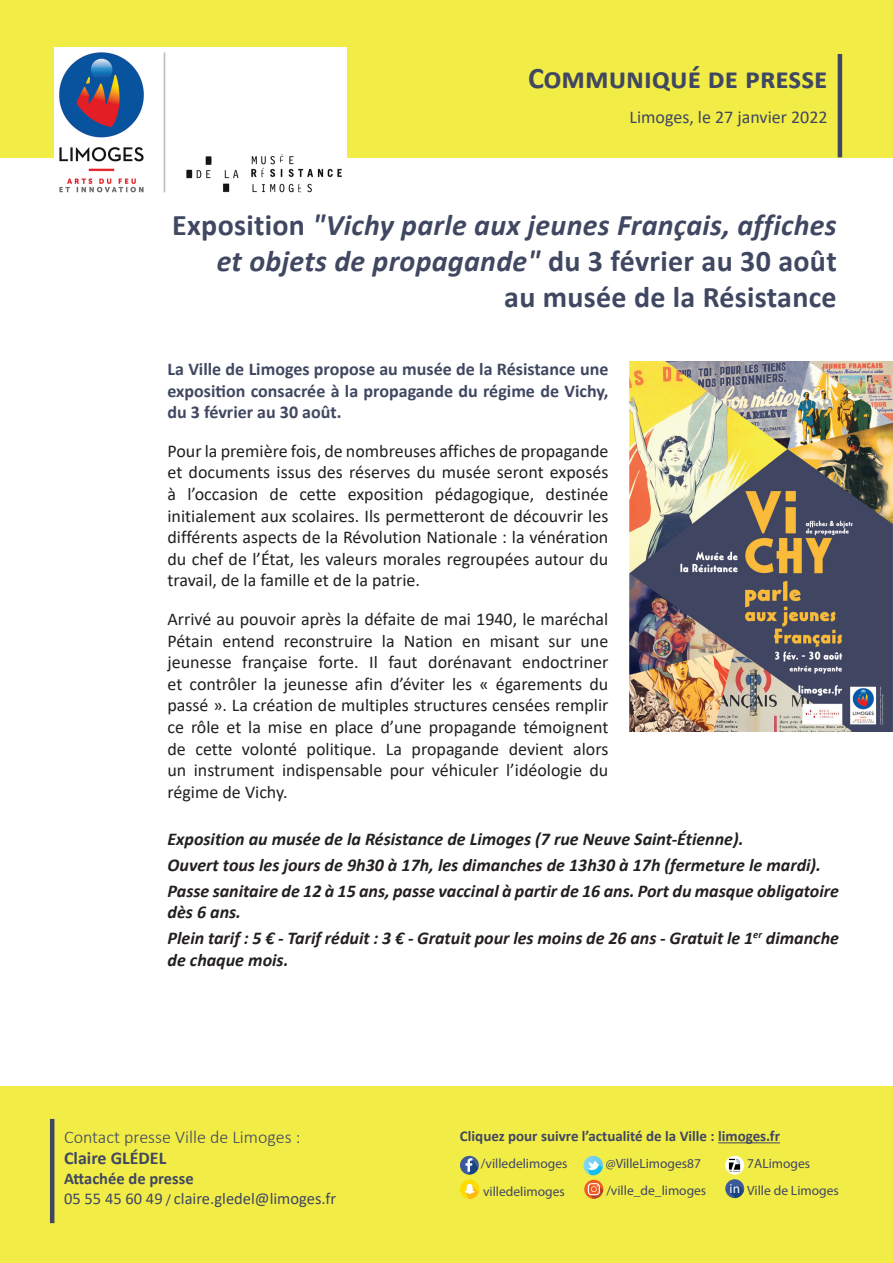
<style>
.page{position:relative;width:893px;height:1263px;background:#fff}
.page>*{position:absolute;margin:0;border:0;box-sizing:border-box;transform-origin:0 0}
.t1{font:italic 700 30px/36px "Calibri";letter-spacing:.01em;color:#404761;text-align:right}
.t2{font:700 30px "Calibri";color:#404761}
.t3{font:18px/21.6px "Calibri";color:#231f20;text-align:justify}
.t4{font:italic 700 18px/25.8px "Calibri";color:#231f20}
.t5{font:700 18px/21.6px "Calibri";color:#404761;text-align:justify}
.t6{font:300 18px "Calibri";color:#404761}
.t7{font:18px "Calibri";color:#404761}
.t8{font:16.5px/19.8px "Calibri";color:#404761}
.t9{font:700 15px "Calibri";color:#404761}
.t10{font:13.5px/27.2px "Myriad Pro";color:#404761}
.t11{font:13.2px "Myriad Pro";color:#fff}
.s1{font-style:normal}
.s2{font-weight:700}
.s3{font-size:13.5px}
</style>
<div class="page">
<div style="left:0;top:1086px;width:893px;height:177px;background:#f2ec47"></div>
<div style="left:0;top:0;width:893px;height:157px;background:#f2ec47"></div>
<hr style="left:838px;top:54px;width:4px;height:103px;background:#404761">
<img style="left:630px;top:362px;width:262px;height:369px">
<hr style="left:718px;top:1142px;width:62px;height:1px;background:#404761">
<svg style="left:460px;top:1156px;width:19px;height:43px"></svg>
<svg style="left:583px;top:1156px;width:20px;height:43px"></svg>
<svg style="left:725px;top:1156px;width:19px;height:19px"></svg>
<img style="left:728px;top:1158px;width:13px;height:14px">
<svg style="left:725px;top:1179px;width:19px;height:19px"></svg>
<img style="left:54px;top:48px;width:292px;height:145px">
<hr style="left:50px;top:1119px;width:4px;height:104px;background:#404761">
<h1 class="t2" style="left:528px;top:57px;width:301px">Communiqué de presse</h1>
<p class="t7" style="left:629px;top:104px;width:200px">Limoges, le 27 janvier 2022</p>
<h1 class="t1" style="left:172px;top:206px;width:666px"><span class="s1">Exposition</span> "Vichy parle aux jeunes Français, affiches et objets de propagande" <span class="s1">du 3 février au 30 août<br>au musée de la Résistance</span></h1>
<p class="t5" style="left:167px;top:358px;width:442px">La Ville de Limoges propose au musée de la Résistance une exposition consacrée à la propagande du régime de Vichy, du 3 février au 30 août.</p>
<p class="t3" style="left:167px;top:440px;width:442px">Pour la première fois, de nombreuses affiches de propagande et documents issus des réserves du musée seront exposés à l’occasion de cette exposition pédagogique, destinée initialement aux scolaires. Ils permetteront de découvrir les différents aspects de la Révolution Nationale : la vénération du chef de l’État, les valeurs morales regroupées autour du travail, de la famille et de la patrie.</p>
<p class="t3" style="left:167px;top:608px;width:442px">Arrivé au pouvoir après la défaite de mai 1940, le maréchal Pétain entend reconstruire la Nation en misant sur une jeunesse française forte. Il faut dorénavant endoctriner et contrôler la jeunesse afin d’éviter les « égarements du passé ». La création de multiples structures censées remplir ce rôle et la mise en place d’une propagande témoignent de cette volonté politique. La propagande devient alors un instrument indispensable pour véhiculer l’idéologie du régime de Vichy.</p>
<p class="t4" style="left:167px;top:825px;width:673px">Exposition au musée de la Résistance de Limoges (7 rue Neuve Saint-Étienne).<br>Ouvert tous les jours de 9h30 à 17h, les dimanches de 13h30 à 17h (fermeture le mardi).<br>Passe sanitaire de 12 à 15 ans, passe vaccinal à partir de 16 ans. Port du masque obligatoire</p>
<p class="t4" style="left:167px;top:899px;width:673px">dès 6 ans.<br>Plein tarif : 5 € - Tarif réduit : 3 € - Gratuit pour les moins de 26 ans - Gratuit le 1<sup>er</sup> dimanche</p>
<p class="t4" style="left:167px;top:946px;width:122px">de chaque mois.</p>
<p class="t6" style="left:64px;top:1125px;width:238px">Contact presse Ville de Limoges :</p>
<p class="t5" style="left:64px;top:1147px;width:104px">Claire GLÉDEL</p>
<p class="t8" style="left:64px;top:1168px;width:273px"><span class="s2">Attachée de presse<br></span>05 55 45 60 49 <span class="s3">/</span> claire.gledel@limoges.fr</p>
<p class="t9" style="left:460px;top:1125px;width:322px">Cliquez pour suivre l’actualité de la Ville : limoges.fr</p>
<p class="t10" style="left:606px;top:1150px;width:102px">@VilleLimoges87 /ville_de_limoges</p>
<p class="t10" style="left:481px;top:1149px;width:88px;line-height:27.6px">/villedelimoges villedelimoges</p>
<p class="t10" style="left:747px;top:1150px;width:65px">7ALimoges</p>
<p class="t11" style="left:730px;top:1180px;width:12px">in</p>
<p class="t10" style="left:747px;top:1177px;width:93px">Ville de Limoges</p>
</div>
